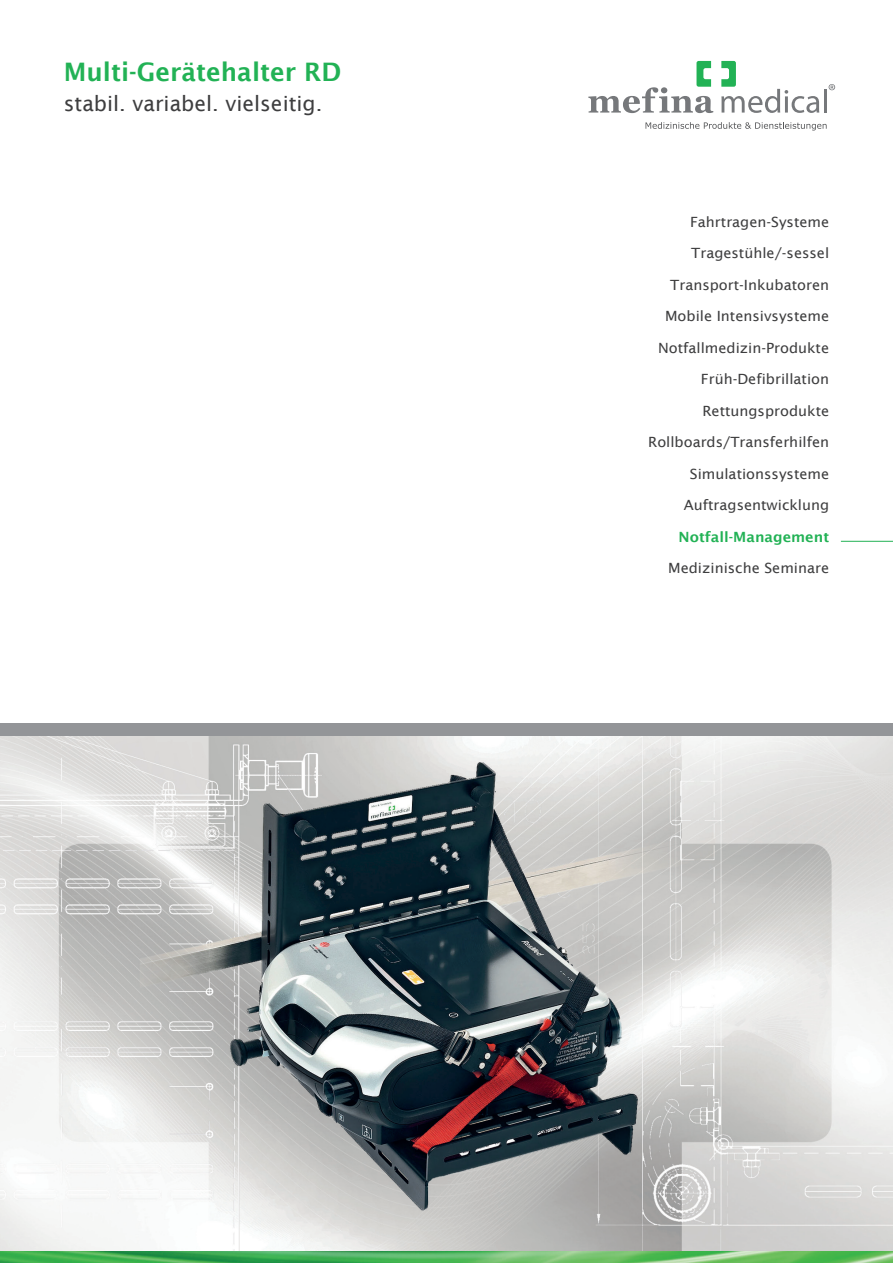
<style>
.page{position:relative;width:893px;height:1263px;background:#fff}
.page>*{position:absolute;margin:0;border:0;box-sizing:border-box;transform-origin:0 0}
.t1{font:600 25.5px "Lucida Sans";color:#22b255}
.t2{font:21px "Lucida Sans";color:#3e3e3f}
.t3{font:14.1px "Lucida Sans";color:#3e3e3f}
.t4{font:600 14.1px "Lucida Sans";color:#22b255}
</style>
<div class="page">
<svg style="left:645px;top:122px;width:182px;height:9px"></svg>
<hr style="left:824px;top:89px;width:3px;height:24px;background:#76787b">
<svg style="left:829px;top:84px;width:6px;height:6px"></svg>
<svg style="left:721px;top:61px;width:98px;height:52px"></svg>
<svg style="left:588px;top:61px;width:125px;height:52px"></svg>
<img style="left:0;top:736px;width:893px;height:527px">
<hr style="left:841px;top:541px;width:52px;height:1px;background:#22b255">
<div style="left:0;top:723px;width:893px;height:13px;background:#939598"></div>
<h1 class="t1" style="left:64px;top:58px;width:279px">Multi-Gerätehalter RD</h1>
<h2 class="t2" style="left:64px;top:92px;width:260px">stabil. variabel. vielseitig.</h2>
<p class="t3" style="left:690px;top:214px;width:141px">Fahrtragen-Systeme</p>
<p class="t3" style="left:691px;top:245px;width:139px">Tragestühle/-sessel</p>
<p class="t3" style="left:670px;top:277px;width:160px">Transport-Inkubatoren</p>
<p class="t3" style="left:665px;top:308px;width:166px">Mobile Intensivsysteme</p>
<p class="t3" style="left:658px;top:340px;width:173px">Notfallmedizin-Produkte</p>
<p class="t3" style="left:701px;top:371px;width:130px">Früh-Defibrillation</p>
<p class="t3" style="left:702px;top:403px;width:128px">Rettungsprodukte</p>
<p class="t3" style="left:648px;top:434px;width:183px">Rollboards/Transferhilfen</p>
<p class="t3" style="left:690px;top:466px;width:141px">Simulationssysteme</p>
<p class="t3" style="left:684px;top:497px;width:147px">Auftragsentwicklung</p>
<p class="t4" style="left:679px;top:529px;width:152px">Notfall-Management</p>
<p class="t3" style="left:668px;top:560px;width:162px">Medizinische Seminare</p>
</div>
